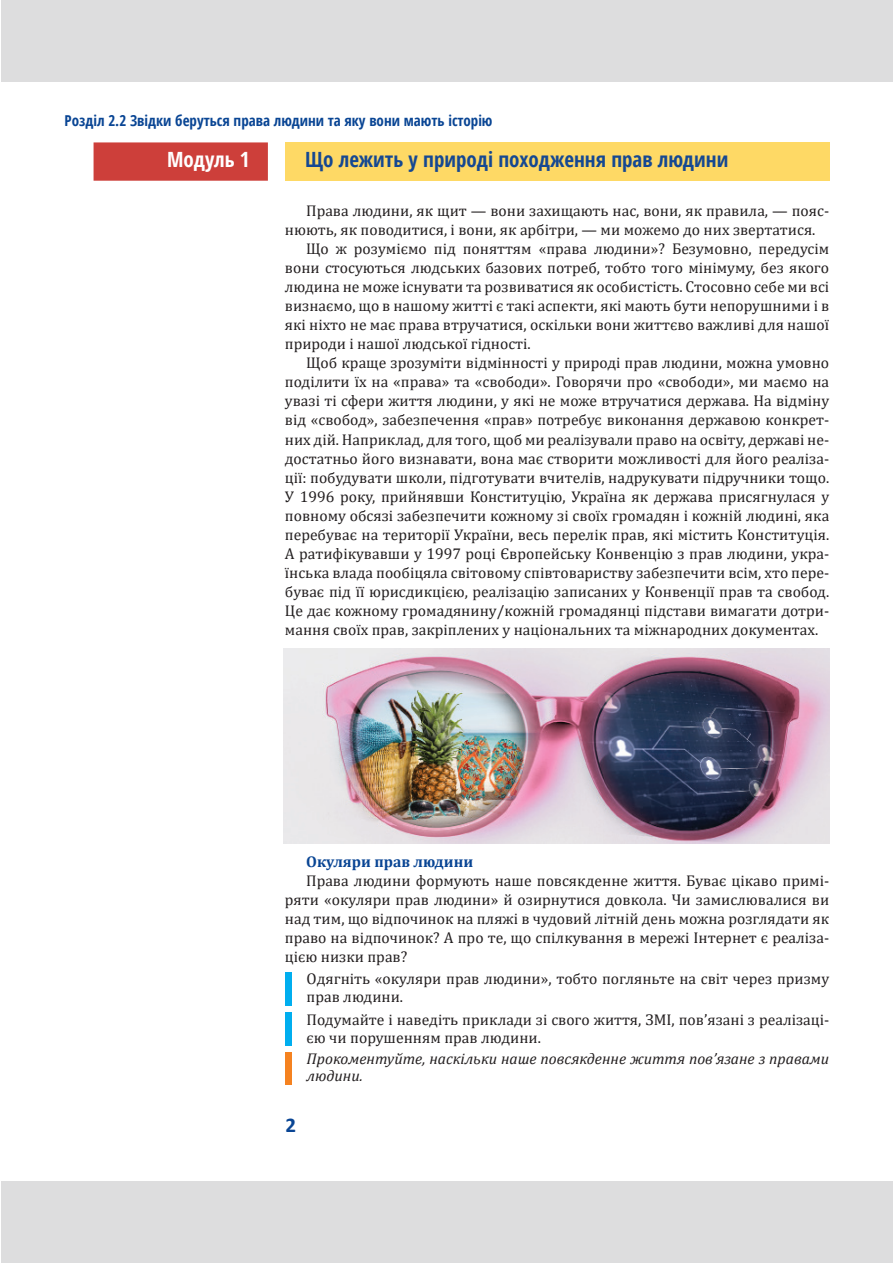
<style>
.page{position:relative;width:893px;height:1263px;background:#fff}
.page>*{position:absolute;margin:0;border:0;box-sizing:border-box;transform-origin:0 0}
.Модуль_нова_сторінка{font:700 condensed 21px "Open Sans";color:#154892}
.Модуль_нова_сторінка-2{font:700 condensed 21px "Open Sans";color:#fff}
.t1{font:700 21px "Calibri";color:#094594}
.Body_text{font:15.6px/19px "Cambria";color:#231f20;text-align:justify}
.ЗАВДАННЯ{font:15.6px/18px "Cambria";color:#231f20}
.ПИТАННЯ{font:italic 15.6px/17.2px "Cambria";color:#231f20}
.Body_text-2{font:700 15.6px "Cambria";color:#094594}
.t2{font:700 condensed 15px "Open Sans";color:#094594}
</style>
<div class="page">
<div style="left:1px;top:0;width:892px;height:82px;background:#ddddde"></div>
<div style="left:1px;top:1181px;width:892px;height:81px;background:#ddddde"></div>
<div style="left:285px;top:142px;width:544px;height:39px;background:#fed965"></div>
<div style="left:94px;top:142px;width:174px;height:39px;background:#cd3f3a"></div>
<div style="left:285px;top:972px;width:6px;height:34px;background:#00aeef"></div>
<div style="left:285px;top:1012px;width:6px;height:34px;background:#00aeef"></div>
<div style="left:285px;top:1052px;width:6px;height:33px;background:#f58220"></div>
<img style="left:283px;top:648px;width:546px;height:195px">
<p class="t2" style="left:65px;top:110px;width:430px">Розділ 2.2 Звідки беруться права людини та яку вони мають історію</p>
<p class="Модуль_нова_сторінка-2" style="left:167px;top:145px;width:84px">Модуль 1</p>
<p class="Модуль_нова_сторінка" style="left:305px;top:145px;width:425px">Що лежить у природі походження прав людини</p>
<p class="Body_text" style="left:285px;top:201px;width:546px;text-indent:21px">Права людини, як щит — вони захищають нас, вони, як правила, — пояс&shy;нюють, як поводитися, і вони, як арбітри, — ми можемо до них звертатися.</p>
<p class="Body_text" style="left:285px;top:239px;width:546px;text-indent:21px">Що ж розуміємо під поняттям «права людини»? Безумовно, передусім вони стосуються людських базових потреб, тобто того мінімуму, без якого людина не може існувати та розвиватися як особистість. Стосовно себе ми всі визнаємо, що в нашому житті є такі аспекти, які мають бути непорушними і в які ніхто не має права втручатися, оскільки вони життєво важливі для нашої природи і нашої людської гідності.</p>
<p class="Body_text" style="left:285px;top:353px;width:546px;text-indent:21px">Щоб краще зрозуміти відмінності у природі прав людини, можна умовно поділити їх на «права» та «свободи». Говорячи про «свободи», ми маємо на увазі ті сфери життя людини, у які не може втручатися держава. На відміну від «свобод», забезпечення «прав» потребує виконання державою конкрет&shy;них дій. Наприклад, для того, щоб ми реалізували право на освіту, державі не&shy;достатньо його визнавати, вона має створити можливості для його реаліза&shy;ції: побудувати школи, підготувати вчителів, надрукувати підручники тощо.<br>У 1996 року, прийнявши Конституцію, Україна як держава присягнулася у повному обсязі забезпечити кожному зі своїх громадян і кожній людині, яка перебуває на території України, весь перелік прав, які містить Конституція.<br>А ратифікувавши у 1997 році Європейську Конвенцію з прав людини, укра&shy;їнська влада пообіцяла світовому співтовариству забезпечити всім, хто пере&shy;буває під її юрисдикцією, реалізацію записаних у Конвенції прав та свобод.<br>Це дає кожному громадянину/кожній громадянці підстави вимагати дотри&shy;мання своїх прав, закріплених у національних та міжнародних документах.</p>
<p class="Body_text-2" style="left:306px;top:850px;width:169px">Окуляри прав людини</p>
<p class="Body_text" style="left:285px;top:871px;width:546px;text-indent:21px">Права людини формують наше повсякденне життя. Буває цікаво примі&shy;ряти «окуляри прав людини» й озирнутися довкола. Чи замислювалися ви над тим, що відпочинок на пляжі в чудовий літній день можна розглядати як право на відпочинок? А про те, що спілкування в мережі Інтернет є реаліза&shy;цією низки прав?</p>
<p class="ЗАВДАННЯ" style="left:307px;top:970px;width:524px">Одягніть «окуляри прав людини», тобто погляньте на світ через призму прав людини.</p>
<p class="ЗАВДАННЯ" style="left:307px;top:1010px;width:524px">Подумайте і наведіть приклади зі свого життя, ЗМІ, пов’язані з реалізаці&shy;єю чи порушенням прав людини.</p>
<p class="ПИТАННЯ" style="left:307px;top:1049px;width:524px">Прокоментуйте, наскільки наше повсякденне життя пов’язане з правами людини.</p>
<h1 class="t1" style="left:286px;top:1110px;width:12px">2</h1>
</div>
